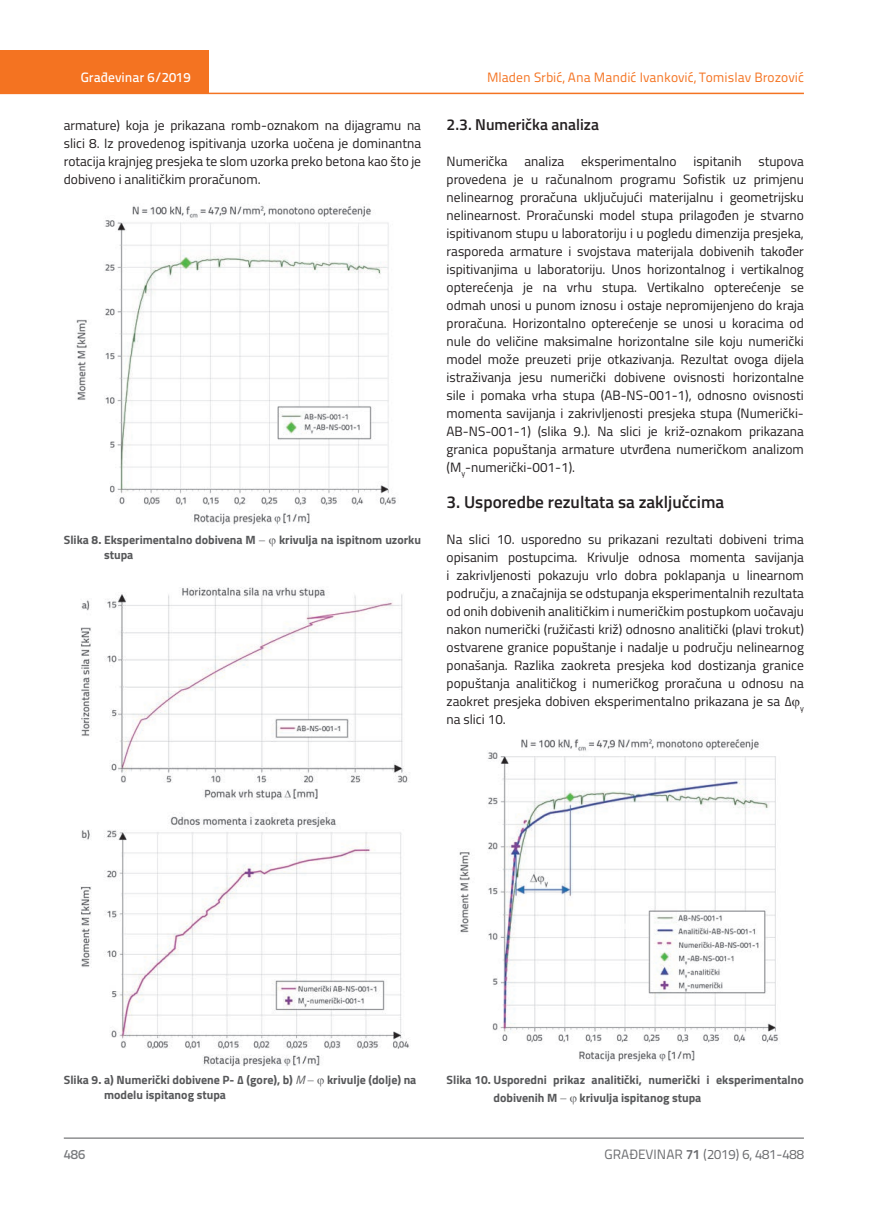
<style>
.page{position:relative;width:872px;height:1212px;background:#fff}
.page>*{position:absolute;margin:0;border:0;box-sizing:border-box;transform-origin:0 0}
.t1{font:600 17.25px "Titillium";color:#231f20}
.t2{font:600 15.75px "Titillium";color:#231f20}
.t3{font:13.5px/18px "Titillium";color:#231f20;text-align:justify}
.t4{font:13.5px "Titillium Text 22 L";color:#f47321}
.t5{font:13.5px "Titillium Text 22 L";color:#6c6d70}
.t6{font:500 13.5px "Titillium Text 22 L";color:#fff}
.t7{font:500 13.5px "Titillium Text 22 L";color:#787a7d}
.t8{font:700 12px/18px "Titillium";color:#57585a}
.s1{font-weight:400;font-style:italic}
.s2{font-weight:700}
</style>
<div class="page">
<div style="left:0;top:50px;width:208px;height:44px;background:#f47321"></div>
<hr style="left:0;top:93px;width:804px;height:1px;background:#f47321">
<hr style="left:64px;top:1138px;width:740px;height:1px;background:#57585a">
<img style="left:76px;top:205px;width:320px;height:321px">
<img style="left:80px;top:587px;width:329px;height:479px">
<img style="left:459px;top:738px;width:319px;height:324px">
<p class="t6" style="left:81px;top:67px;width:111px">Građevinar 6/2019</p>
<p class="t3" style="left:64px;top:115px;width:359px">armature) koja je prikazana romb-oznakom na dijagramu na slici 8. Iz provedenog ispitivanja uzorka uočena je dominantna rotacija krajnjeg presjeka te slom uzorka preko betona kao što je dobiveno i analitičkim proračunom.</p>
<p class="t8" style="left:64px;top:530px;width:194px">Slika 8. Eksperimentalno dobivena M</p>
<p class="t8" style="left:279px;top:530px;width:144px">krivulja na ispitnom uzorku</p>
<p class="t8" style="left:104px;top:545px;width:31px">stupa</p>
<p class="t4" style="left:487px;top:68px;width:318px">Mladen Srbić, Ana Mandić Ivanković, Tomislav Brozović</p>
<p class="t2" style="left:446px;top:112px;width:154px">2.3. Numerička analiza</p>
<p class="t3" style="left:446px;top:151px;width:359px">Numerička analiza eksperimentalno ispitanih stupova provedena je u računalnom programu Sofistik uz primjenu nelinearnog proračuna uključujući materijalnu i geometrijsku nelinearnost. Proračunski model stupa prilagođen je stvarno ispitivanom stupu u laboratoriju i u pogledu dimenzija presjeka, rasporeda armature i svojstava materijala dobivenih također ispitivanjima u laboratoriju. Unos horizontalnog i vertikalnog opterećenja je na vrhu stupa. Vertikalno opterećenje se odmah unosi u punom iznosu i ostaje nepromijenjeno do kraja proračuna. Horizontalno opterećenje se unosi u koracima od nule do veličine maksimalne horizontalne sile koju numerički model može preuzeti prije otkazivanja. Rezultat ovoga dijela istraživanja jesu numerički dobivene ovisnosti horizontalne sile i pomaka vrha stupa (AB-NS-001-1), odnosno ovisnosti momenta savijanja i zakrivljenosti presjeka stupa (Numerički-AB-NS-001-1) (slika 9.). Na slici je križ-oznakom prikazana granica popuštanja armature utvrđena numeričkom analizom (M<sub>y</sub>-numerički-001-1).</p>
<p class="t1" style="left:446px;top:489px;width:279px">3. Usporedbe rezultata sa zaključcima</p>
<p class="t3" style="left:446px;top:529px;width:359px">Na slici 10. usporedno su prikazani rezultati dobiveni trima opisanim postupcima. Krivulje odnosa momenta savijanja i zakrivljenosti pokazuju vrlo dobra poklapanja u linearnom području, a značajnija se odstupanja eksperimentalnih rezultata od onih dobivenih analitičkim i numeričkim postupkom uočavaju nakon numerički (ružičasti križ) odnosno analitički (plavi trokut) ostvarene granice popuštanje i nadalje u području nelinearnog ponašanja. Razlika zaokreta presjeka kod dostizanja granice popuštanja analitičkog i numeričkog proračuna u odnosu na zaokret presjeka dobiven eksperimentalno prikazana je sa Δ <sub>y </sub>na slici 10.</p>
<p class="t8" style="left:64px;top:1070px;width:243px">Slika 9. a) Numerički dobivene P- Δ (gore), b) <span class="s1">M</span></p>
<p class="t8" style="left:327px;top:1070px;width:91px">krivulje (dolje) na</p>
<p class="t8" style="left:104px;top:1085px;width:123px">modelu ispitanog stupa</p>
<p class="t8" style="left:493px;top:1070px;width:312px;text-indent:-47px">Slika 10. Usporedni prikaz analitički, numerički i eksperimentalno dobivenih M</p>
<p class="t8" style="left:579px;top:1088px;width:123px">krivulja ispitanog stupa</p>
<p class="t7" style="left:64px;top:1144px;width:23px">486</p>
<p class="t5" style="left:604px;top:1144px;width:201px">GRAĐEVINAR <span class="s2">71</span> (2019) 6, 481-488</p>
</div>
